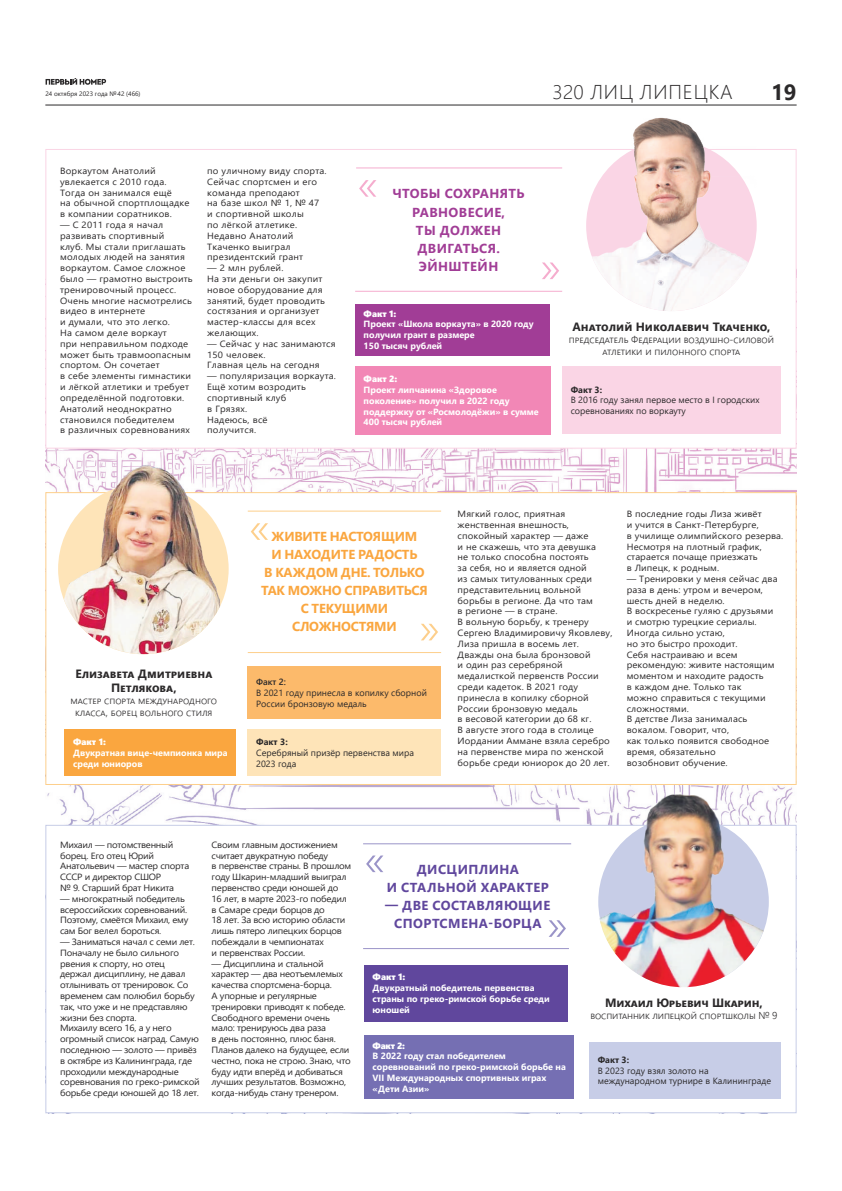
<style>
.page{position:relative;width:842px;height:1191px;background:#fff}
.page>*{position:absolute;margin:0;border:0;box-sizing:border-box;transform-origin:0 0}
.t1{font:300 50px "Segoe UI";color:#fdcf8c}
.t2{font:300 50px "Segoe UI";color:#f5adce}
.t3{font:300 50px "Segoe UI";color:#9a94c8}
.t4{font:700 22px "Segoe UI";color:#2b292a}
.t5{font:300 20px "Segoe UI";letter-spacing:.045em;color:#2b292a}
.t6{font:700 13px/18px "Segoe UI";letter-spacing:-.015em;color:#faa63f;text-align:center}
.t7{font:700 13px/18px "Segoe UI";letter-spacing:.035em;color:#60479d;text-align:center}
.t8{font:700 13px/18px "Segoe UI";letter-spacing:.035em;color:#a13d96;text-align:center}
.t9{font:700 12px/14.4px "Segoe UI";color:#2b292a;text-align:center}
.t10{font:300 10px/12px "Segoe UI";color:#2b292a;text-align:center}
.t11{font:9px/10.8px "Segoe UI";letter-spacing:.01em;color:#2b292a;scale:1.07 1}
.t12{font:9px/10.8px "Segoe UI";letter-spacing:-.025em;color:#2b292a;scale:1.07 1}
.t13{font:700 9px/10.8px "Segoe UI";color:#fff}
.t14{font:9px/10.8px "Segoe UI";letter-spacing:.01em;color:#2b292a}
.t15{font:9px "Segoe UI Black";color:#fff}
.t16{font:700 9px "Segoe UI";color:#2b292a}
.t17{font:600 9px "Segoe UI";color:#2b292a}
.t18{font:6.4px "Segoe UI";color:#2b292a}
</style>
<div class="page">
<svg style="left:46px;top:78px;width:60px;height:7px"></svg>
<hr style="left:45px;top:104px;width:752px;height:1px;background:#2b292a">
<img style="left:45px;top:448px;width:752px;height:377px">
<div style="left:45px;top:149px;width:752px;height:299px;background:#fff;border:1px solid #fad5e5"></div>
<div style="left:45px;top:825px;width:752px;height:288px;background:#fff;border:1px solid #c7cde7"></div>
<div style="left:45px;top:492px;width:752px;height:293px;background:#fff;border:1px solid #fdcf8c"></div>
<div style="left:65px;top:729px;width:171px;height:47px;background:#faa63f"></div>
<div style="left:355px;top:304px;width:195px;height:51px;background:#a13d96"></div>
<div style="left:364px;top:964px;width:204px;height:57px;background:#60479d"></div>
<div style="left:248px;top:666px;width:193px;height:53px;background:#fcba6b"></div>
<div style="left:355px;top:366px;width:195px;height:68px;background:#f287b6"></div>
<div style="left:364px;top:1035px;width:209px;height:63px;background:#756fb3"></div>
<div style="left:248px;top:729px;width:193px;height:47px;background:#fee4b8"></div>
<div style="left:562px;top:366px;width:219px;height:68px;background:#fad5e5"></div>
<div style="left:589px;top:1042px;width:192px;height:56px;background:#c7cde7"></div>
<hr style="left:248px;top:510px;width:193px;height:1px;background:#fdcf8c">
<hr style="left:248px;top:652px;width:193px;height:1px;background:#fdcf8c">
<hr style="left:356px;top:167px;width:206px;height:1px;background:#f5adce">
<hr style="left:355px;top:291px;width:207px;height:1px;background:#f5adce">
<hr style="left:363px;top:843px;width:208px;height:1px;background:#9a94c8">
<hr style="left:363px;top:948px;width:206px;height:1px;background:#9a94c8">
<img style="left:58px;top:459px;width:171px;height:195px">
<img style="left:586px;top:117px;width:171px;height:194px">
<img style="left:598px;top:791px;width:170px;height:196px">
<p class="t18" style="left:45px;top:88px;width:97px">24 октября 2023 года №42 (466)</p>
<h2 class="t4" style="left:771px;top:71px;width:27px">19</h2>
<h3 class="t5" style="left:552px;top:73px;width:182px">320 ЛИЦ ЛИПЕЦКА</h3>
<p class="t11" style="left:60px;top:165px;width:122px">Воркаутом Анатолий увлекается с 2010 года.<br>Тогда он занимался ещё<br>на обычной спортплощадке в компании соратников.</p>
<p class="t11" style="left:60px;top:219px;width:125px">— С 2011 года я начал развивать спортивный<br>клуб. Мы стали приглашать молодых людей на занятия воркаутом. Самое сложное было — грамотно выстроить тренировочный процесс.<br>Очень многие насмотрелись видео в интернете<br>и думали, что это легко.<br>На самом деле воркаут<br>при неправильном подходе может быть травмоопасным спортом. Он сочетает<br>в себе элементы гимнастики и лёгкой атлетики и требует определённой подготовки.<br>Анатолий неоднократно становился победителем<br>в различных соревнованиях</p>
<p class="t11" style="left:207px;top:165px;width:113px">по уличному виду спорта.<br>Сейчас спортсмен и его команда преподают<br>на базе школ № 1, № 47 и спортивной школы<br>по лёгкой атлетике.<br>Недавно Анатолий<br>Ткаченко выиграл президентский грант</p>
<p class="t11" style="left:207px;top:262px;width:112px">— 2 млн рублей.<br>На эти деньги он закупит новое оборудование для занятий, будет проводить состязания и организует мастер-классы для всех желающих.</p>
<p class="t11" style="left:207px;top:337px;width:122px">— Сейчас у нас занимаются<br>150 человек.<br>Главная цель на сегодня</p>
<p class="t11" style="left:207px;top:370px;width:122px">— популяризация воркаута.<br>Ещё хотим возродить спортивный клуб<br>в Грязях.<br>Надеюсь, всё<br>получится.</p>
<h1 class="t2" style="left:356px;top:137px;width:25px">«</h1>
<h3 class="t8" style="left:392px;top:184px;width:134px">ЧТОБЫ СОХРАНЯТЬ<br>РАВНОВЕСИЕ,<br>ТЫ ДОЛЖЕН<br>ДВИГАТЬСЯ.<br>ЭЙНШТЕЙН</h3>
<h1 class="t2" style="left:562px;top:322px;width:25px;rotate:-180deg">«</h1>
<p class="t15" style="left:364px;top:307px;width:34px">Факт 1:</p>
<p class="t13" style="left:364px;top:318px;width:172px">Проект «Школа воркаута» в 2020 году получил грант в размере<br>150 тысяч рублей</p>
<p class="t15" style="left:364px;top:372px;width:35px">Факт 2:</p>
<p class="t13" style="left:364px;top:383px;width:177px">Проект липчанина «Здоровое поколение» получил в 2022 году поддержку от «Росмолодёжи» в сумме<br>400 тысяч рублей</p>
<h3 class="t9" style="left:572px;top:319px;width:199px">Анатолий Николаевич Ткаченко,</h3>
<p class="t10" style="left:569px;top:333px;width:207px">председатель Федерации воздушно-силовой атлетики и пилонного спорта</p>
<p class="t16" style="left:571px;top:381px;width:33px">Факт 3:</p>
<p class="t14" style="left:571px;top:394px;width:190px">В 2016 году занял первое место в I городских соревнованиях по воркауту</p>
<h3 class="t9" style="left:75px;top:665px;width:138px">Елизавета Дмитриевна<br>Петлякова,</h3>
<p class="t10" style="left:71px;top:693px;width:148px">мастер спорта международного класса, борец вольного стиля</p>
<p class="t15" style="left:73px;top:735px;width:34px">Факт 1:</p>
<p class="t13" style="left:73px;top:746px;width:156px">Двукратная вице-чемпионка мира среди юниоров</p>
<h1 class="t1" style="left:248px;top:480px;width:25px">«</h1>
<h3 class="t6" style="left:261px;top:527px;width:168px">ЖИВИТЕ НАСТОЯЩИМ<br>И НАХОДИТЕ РАДОСТЬ<br>В КАЖДОМ ДНЕ. ТОЛЬКО<br>ТАК МОЖНО СПРАВИТЬСЯ<br>С ТЕКУЩИМИ<br>СЛОЖНОСТЯМИ</h3>
<h1 class="t1" style="left:441px;top:684px;width:25px;rotate:-180deg">«</h1>
<p class="t17" style="left:256px;top:673px;width:31px">Факт 2:</p>
<p class="t14" style="left:256px;top:686px;width:172px">В 2021 году принесла в копилку сборной<br>России бронзовую медаль</p>
<p class="t16" style="left:256px;top:733px;width:33px">Факт 3:</p>
<p class="t14" style="left:256px;top:746px;width:159px">Серебряный призёр первенства мира<br>2023 года</p>
<p class="t11" style="left:458px;top:508px;width:146px">Мягкий голос, приятная женственная внешность, спокойный характер — даже<br>и не скажешь, что эта девушка<br>не только способна постоять<br>за себя, но и является одной<br>из самых титулованных среди представительниц вольной борьбы в регионе. Да что там<br>в регионе — в стране.<br>В вольную борьбу, к тренеру<br>Сергею Владимировичу Яковлеву,<br>Лиза пришла в восемь лет.<br>Дважды она была бронзовой<br>и один раз серебряной медалисткой первенств России среди кадеток. В 2021 году принесла в копилку сборной<br>России бронзовую медаль<br>в весовой категории до 68 кг.<br>В августе этого года в столице<br>Иордании Аммане взяла серебро на первенстве мира по женской борьбе среди юниорок до 20 лет.</p>
<p class="t11" style="left:627px;top:508px;width:148px">В последние годы Лиза живёт<br>и учится в Санкт-Петербурге,<br>в училище олимпийского резерва.<br>Несмотря на плотный график, старается почаще приезжать<br>в Липецк, к родным.</p>
<p class="t11" style="left:627px;top:572px;width:142px">— Тренировки у меня сейчас два раза в день: утром и вечером, шесть дней в неделю.<br>В воскресенье гуляю с друзьями и смотрю турецкие сериалы.<br>Иногда сильно устаю,<br>но это быстро проходит.<br>Себя настраиваю и всем рекомендую: живите настоящим моментом и находите радость<br>в каждом дне. Только так<br>можно справиться с текущими сложностями.<br>В детстве Лиза занималась вокалом. Говорит, что,<br>как только появится свободное время, обязательно<br>возобновит обучение.</p>
<p class="t12" style="left:60px;top:838px;width:122px">Михаил — потомственный борец. Его отец Юрий<br>Анатольевич — мастер спорта<br>СССР и директор СШОР<br>№ 9. Старший брат Никита</p>
<p class="t12" style="left:60px;top:892px;width:121px">— многократный победитель всероссийских соревнований.<br>Поэтому, смеётся Михаил, ему сам Бог велел бороться.</p>
<p class="t12" style="left:60px;top:935px;width:132px">— Заниматься начал с семи лет.<br>Поначалу не было сильного рвения к спорту, но отец<br>держал дисциплину, не давал отлынивать от тренировок. Со временем сам полюбил борьбу так, что уже и не представляю жизни без спорта.<br>Михаилу всего 16, а у него огромный список наград. Самую последнюю — золото — привёз в октябре из Калининграда, где проходили международные соревнования по греко-римской борьбе среди юношей до 18 лет.</p>
<p class="t12" style="left:212px;top:838px;width:132px">Своим главным достижением считает двукратную победу<br>в первенстве страны. В прошлом году Шкарин-младший выиграл первенство среди юношей до<br>16 лет, в марте 2023-го победил в Самаре среди борцов до<br>18 лет. За всю историю области лишь пятеро липецких борцов побеждали в чемпионатах<br>и первенствах России.</p>
<p class="t12" style="left:212px;top:957px;width:132px">— Дисциплина и стальной характер — два неотъемлемых качества спортсмена-борца.<br>А упорные и регулярные тренировки приводят к победе.<br>Свободного времени очень мало: тренируюсь два раза<br>в день постоянно, плюс баня.<br>Планов далеко на будущее, если честно, пока не строю. Знаю, что буду идти вперёд и добиваться лучших результатов. Возможно, когда-нибудь стану тренером.</p>
<h1 class="t3" style="left:363px;top:812px;width:25px">«</h1>
<h3 class="t7" style="left:387px;top:859px;width:163px">ДИСЦИПЛИНА<br>И СТАЛЬНОЙ ХАРАКТЕР</h3>
<h3 class="t7" style="left:385px;top:895px;width:166px">— ДВЕ СОСТАВЛЯЮЩИЕ<br>СПОРТСМЕНА-БОРЦА</h3>
<h1 class="t3" style="left:569px;top:980px;width:25px;rotate:-180deg">«</h1>
<p class="t15" style="left:373px;top:970px;width:34px">Факт 1:</p>
<p class="t13" style="left:373px;top:981px;width:179px">Двукратный победитель первенства страны по греко-римской борьбе среди юношей</p>
<p class="t15" style="left:373px;top:1038px;width:34px">Факт 2:</p>
<p class="t13" style="left:373px;top:1050px;width:195px">В 2022 году стал победителем соревнований по греко-римской борьбе на<br>VII Международных спортивных играх «Дети Азии»</p>
<h3 class="t9" style="left:605px;top:994px;width:159px">Михаил Юрьевич Шкарин,</h3>
<p class="t10" style="left:590px;top:1008px;width:188px">воспитанник липецкой спортшколы № 9</p>
<p class="t16" style="left:598px;top:1051px;width:33px">Факт 3:</p>
<p class="t14" style="left:598px;top:1064px;width:175px">В 2023 году взял золото на международном турнире в Калининграде</p>
</div>
